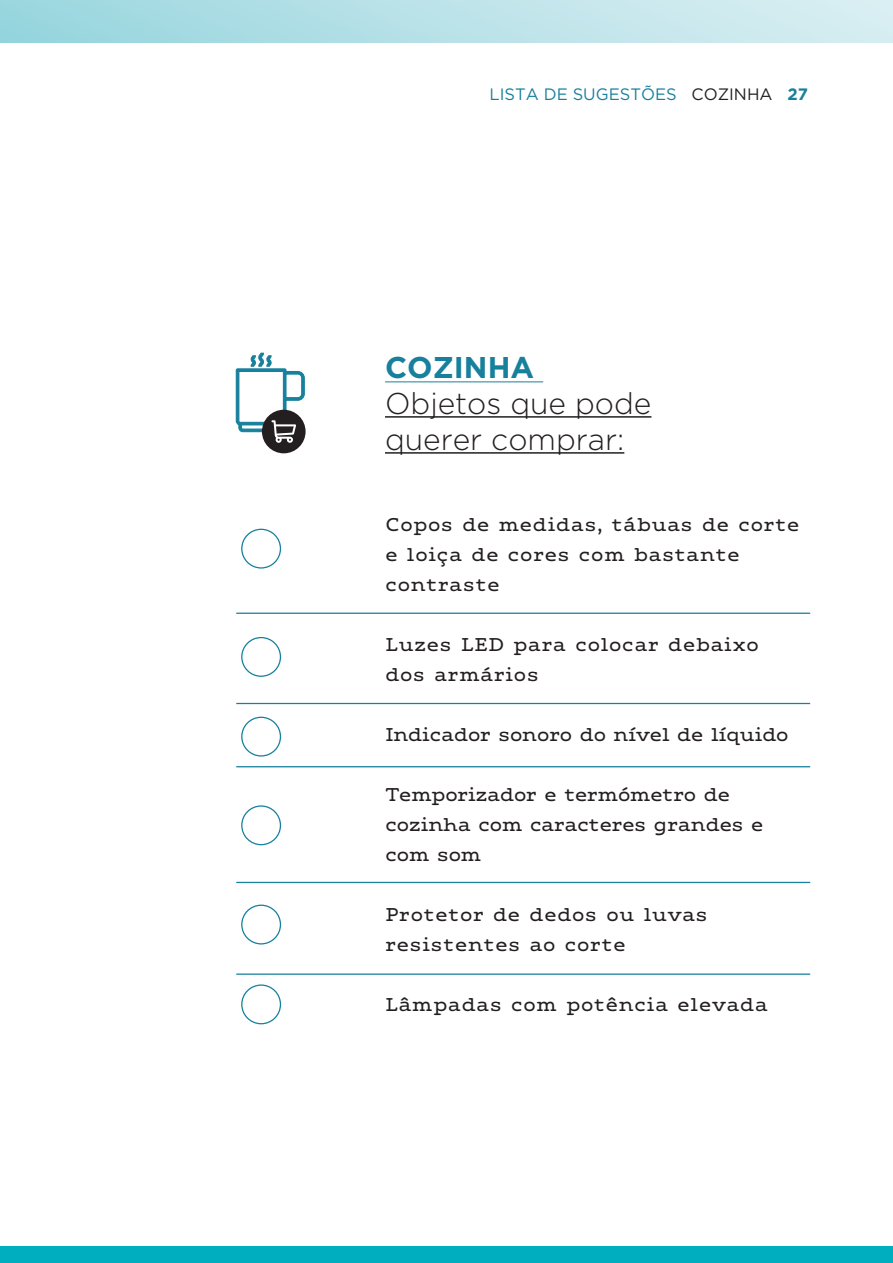
<style>
.page{position:relative;width:893px;height:1263px;background:#fff}
.page>*{position:absolute;margin:0;border:0;box-sizing:border-box;transform-origin:0 0}
.t1{font:300 30px/36px "Gotham";color:#231f20}
.t2{font:700 30px "Gotham";color:#17809d}
.t3{font:21px/30px "Maxular Rx";color:#231f20}
.t4{font:21px/30px "Maxular Rx";letter-spacing:-.04em;color:#231f20}
.t5{font:16.5px "Gotham";color:#17809d}
.s1{color:#231f20}
.s2{font-weight:700}
</style>
<div class="page">
<div style="left:241px;top:984px;width:40px;height:40px;border:1px solid #17809d;border-radius:50%"></div>
<hr style="left:236px;top:766px;width:574px;height:1px;background:#17809d">
<hr style="left:236px;top:882px;width:574px;height:1px;background:#17809d">
<hr style="left:236px;top:973px;width:574px;height:2px;background:#17809d">
<div style="left:241px;top:805px;width:40px;height:40px;border:1px solid #17809d;border-radius:50%"></div>
<hr style="left:236px;top:613px;width:574px;height:1px;background:#17809d">
<div style="left:241px;top:529px;width:40px;height:40px;border:1px solid #17809d;border-radius:50%"></div>
<hr style="left:236px;top:703px;width:574px;height:1px;background:#17809d">
<div style="left:241px;top:637px;width:40px;height:40px;border:1px solid #17809d;border-radius:50%"></div>
<div style="left:241px;top:904px;width:40px;height:40px;border:1px solid #17809d;border-radius:50%"></div>
<div style="left:241px;top:717px;width:40px;height:39px;border:1px solid #17809d;border-radius:50%"></div>
<hr style="left:385px;top:382px;width:158px;height:1px;background:#17809d">
<hr style="left:385px;top:416px;width:266px;height:2px;background:#231f20">
<hr style="left:385px;top:452px;width:239px;height:2px;background:#231f20">
<div style="left:262px;top:410px;width:44px;height:43px;background:#231f20;border-radius:50%"></div>
<svg style="left:235px;top:352px;width:70px;height:91px"></svg>
<div style="left:0;top:1246px;width:893px;height:17px;background:#00afbf"></div>
<div style="left:0;top:0;width:893px;height:43px;background:linear-gradient(to right,#98d5de,#daeff3)"></div>
<p class="t5" style="left:490px;top:84px;width:320px">LISTA DE SUGESTÕES <span class="s1">COZINHA</span> <span class="s2">27</span></p>
<h1 class="t2" style="left:385px;top:350px;width:151px">COZINHA</h1>
<h1 class="t1" style="left:385px;top:384px;width:268px">Objetos que pode querer comprar:</h1>
<p class="t3" style="left:385px;top:507px;width:416px">Copos de medidas, tábuas de corte e loiça de cores com bastante contraste</p>
<p class="t3" style="left:385px;top:628px;width:376px">Luzes LED para colocar debaixo dos armários</p>
<p class="t4" style="left:385px;top:718px;width:405px">Indicador sonoro do nível de líquido</p>
<p class="t4" style="left:385px;top:778px;width:380px">Temporizador e termómetro de cozinha com caracteres grandes e com som</p>
<p class="t3" style="left:385px;top:898px;width:325px">Protetor de dedos ou luvas resistentes ao corte</p>
<p class="t3" style="left:385px;top:988px;width:385px">Lâmpadas com potência elevada</p>
</div>
